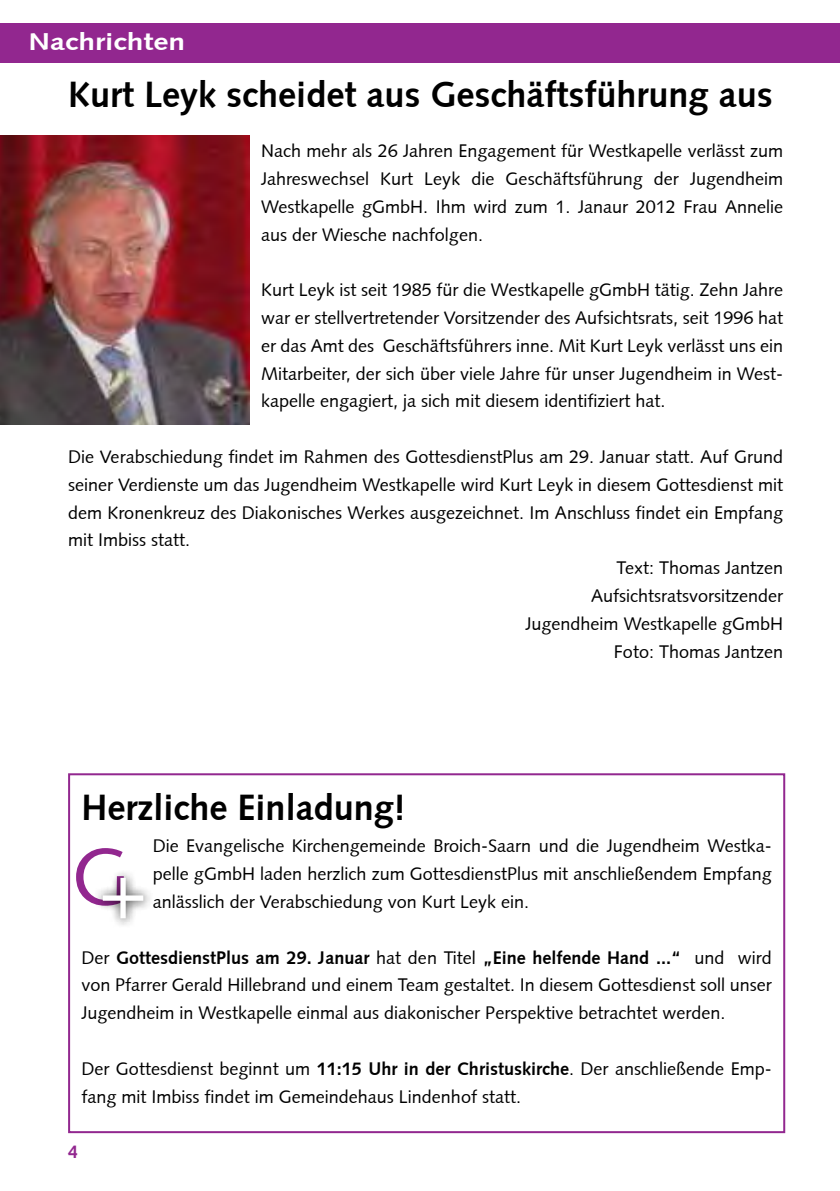
<style>
.page{position:relative;width:840px;height:1191px;background:#fff}
.page>*{position:absolute;margin:0;border:0;box-sizing:border-box;transform-origin:0 0}
.t1{font:80px "Syntax";color:#92278f}
.t2{font:700 36px "Syntax";color:#000}
.t3{font:700 24px "Syntax";color:#fff;scale:1.25 1}
.t4{font:18px/27.8px "Syntax";color:#000;text-align:justify}
.t5{font:700 18px "Syntax";color:#92278f}
.s1{font-weight:700}
.s2{color:#fff}
</style>
<div class="page">
<div style="left:0;top:23px;width:839px;height:39px;background:#92278f"></div>
<div style="left:68px;top:773px;width:716px;height:360px;border:2px solid #92278f"></div>
<img style="left:0;top:136px;width:249px;height:288px">
<div style="left:93px;top:867px;width:61px;height:62px;background:#000;opacity:.9"></div>
<h3 class="t3" style="left:28px;top:28px;width:127px">Nachrichten</h3>
<h2 class="t2" style="left:68px;top:74px;width:705px">Kurt Leyk scheidet aus Geschäftsführung aus</h2>
<p class="t4" style="left:261px;top:137px;width:523px">Nach mehr als 26 Jahren Engagement für Westkapelle verlässt zum Jahreswechsel Kurt Leyk die Geschäftsführung der Jugendheim Westkapelle gGmbH. Ihm wird zum 1. Janaur 2012 Frau Annelie aus der Wiesche nachfolgen.</p>
<p class="t4" style="left:261px;top:276px;width:523px">Kurt Leyk ist seit 1985 für die Westkapelle gGmbH tätig. Zehn Jahre war er stellvertretender Vorsitzender des Aufsichtsrats, seit 1996 hat er das Amt des Geschäftsführers inne. Mit Kurt Leyk verlässt uns ein Mitarbeiter, der sich über viele Jahre für unser Jugendheim in West&shy;kapelle engagiert, ja sich mit diesem identifiziert hat.</p>
<p class="t4" style="left:68px;top:443px;width:716px">Die Verabschiedung findet im Rahmen des GottesdienstPlus am 29. Januar statt. Auf Grund</p>
<p class="t4" style="left:68px;top:471px;width:716px">seiner Verdienste um das Jugendheim Westkapelle wird Kurt Leyk in diesem Gottesdienst mit</p>
<p class="t4" style="left:68px;top:498px;width:716px">dem Kronenkreuz des Diakonisches Werkes ausgezeichnet. Im Anschluss findet ein Empfang</p>
<p class="t4" style="left:68px;top:526px;width:124px">mit Imbiss statt.</p>
<p class="t4" style="left:616px;top:554px;width:168px">Text: Thomas Jantzen</p>
<p class="t4" style="left:590px;top:582px;width:193px">Aufsichtsratsvorsitzender</p>
<p class="t4" style="left:525px;top:610px;width:259px">Jugendheim Westkapelle gGmbH</p>
<p class="t4" style="left:613px;top:637px;width:171px">Foto: Thomas Jantzen</p>
<h2 class="t2" style="left:81px;top:786px;width:326px">Herzliche Einladung!</h2>
<p class="t4" style="left:153px;top:832px;width:620px">Die Evangelische Kirchengemeinde Broich-Saarn und die Jugendheim Westka&shy;pelle gGmbH laden herzlich zum GottesdienstPlus mit anschließendem Empfang anlässlich der Verabschiedung von Kurt Leyk ein.</p>
<p class="t4" style="left:81px;top:943px;width:691px">Der <span class="s1">GottesdienstPlus am 29. Januar</span> hat den Titel <span class="s1">„Eine helfende Hand ...“</span> und wird von Pfarrer Gerald Hillebrand und einem Team gestaltet. In diesem Gottesdienst soll unser Jugendheim in Westkapelle einmal aus diakonischer Perspektive betrachtet werden.</p>
<p class="t4" style="left:81px;top:1054px;width:691px">Der Gottesdienst beginnt um <span class="s1">11:15 Uhr in der Christuskirche</span>. Der anschließende Emp&shy;fang mit Imbiss findet im Gemeindehaus Lindenhof statt.</p>
<h1 class="t1" style="left:72px;top:829px;width:76px">G<span class="s2">+</span></h1>
<p class="t5" style="left:68px;top:1141px;width:12px">4</p>
</div>
